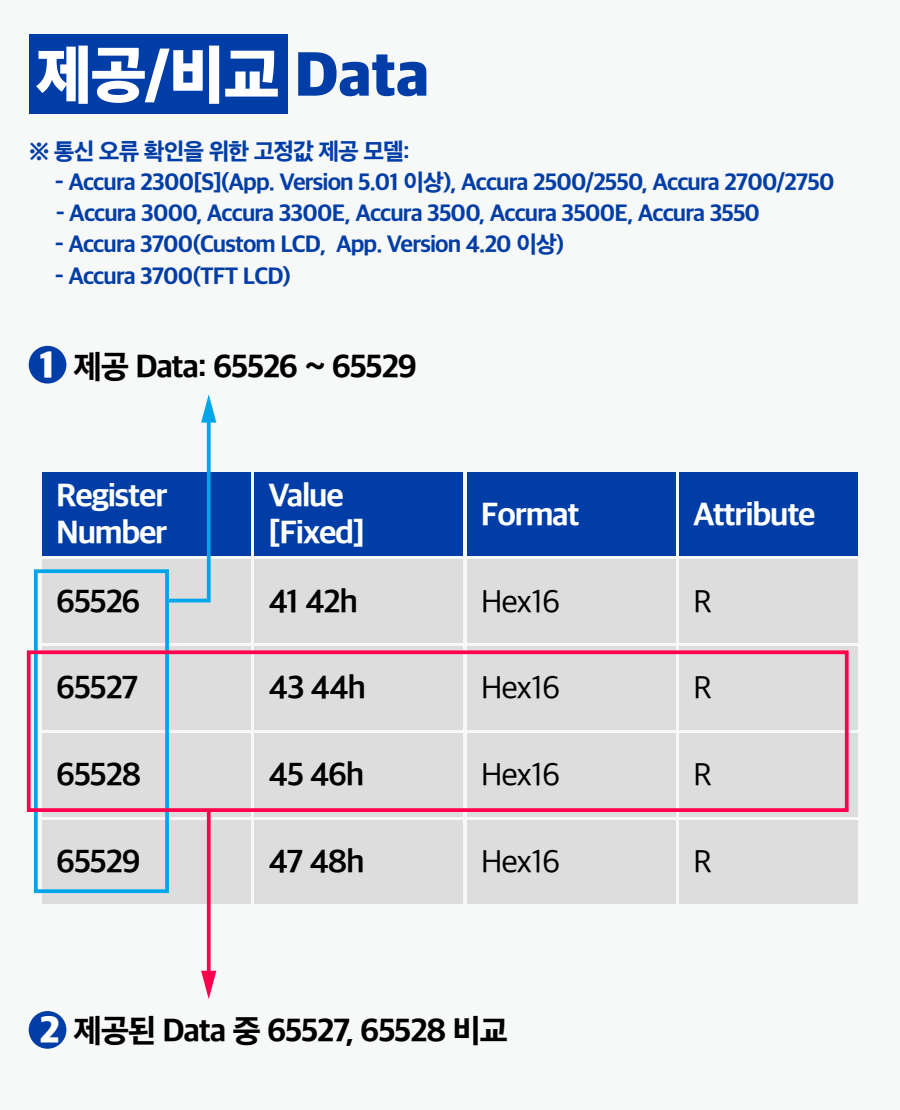
<style>
.page{position:relative;width:900px;height:1110px;background:#f7f8f8}
.page>*{position:absolute;margin:0;border:0;box-sizing:border-box;transform-origin:0 0}
.t1{font:60.75px "SD Gothic Neoa i Hv";letter-spacing:-.02em;color:#fff}
.t2{font:35.33px "SD Gothic Neoa i Hv";color:#fff}
.t3{font:30.9px/37.1px "SD Gothic Neoa h Ex Bd";letter-spacing:-.04em;color:#fff}
.t4{font:30.9px "SD Gothic Neoa g Bd";letter-spacing:-.04em;color:#000}
.t5{font:30.9px "SD Gothic Neoa h Ex Bd";letter-spacing:-.04em;color:#000}
.t6{font:30.9px "SD Gothic Neoa d Rg";letter-spacing:-.04em;color:#000}
.t7{font:22.5px "SD Gothic Neoa h Ex Bd";letter-spacing:-.04em;color:#003da6}
.s1{color:#003da6}
</style>
<div class="page">
<div style="left:29px;top:34px;width:258px;height:79px;background:#003da6"></div>
<div style="left:42px;top:473px;width:209px;height:83px;background:#003da6"></div>
<div style="left:255px;top:473px;width:208px;height:83px;background:#003da6"></div>
<div style="left:467px;top:473px;width:208px;height:83px;background:#003da6"></div>
<div style="left:679px;top:473px;width:179px;height:83px;background:#003da6"></div>
<div style="left:42px;top:560px;width:209px;height:83px;background:#ddd"></div>
<div style="left:255px;top:560px;width:208px;height:83px;background:#ddd"></div>
<div style="left:467px;top:560px;width:208px;height:83px;background:#ddd"></div>
<div style="left:679px;top:560px;width:179px;height:83px;background:#ddd"></div>
<div style="left:42px;top:647px;width:209px;height:83px;background:#ddd"></div>
<div style="left:255px;top:647px;width:208px;height:83px;background:#ddd"></div>
<div style="left:467px;top:647px;width:208px;height:83px;background:#ddd"></div>
<div style="left:679px;top:647px;width:179px;height:83px;background:#ddd"></div>
<div style="left:42px;top:733px;width:209px;height:84px;background:#ddd"></div>
<div style="left:255px;top:733px;width:208px;height:84px;background:#ddd"></div>
<div style="left:467px;top:733px;width:208px;height:84px;background:#ddd"></div>
<div style="left:679px;top:733px;width:179px;height:84px;background:#ddd"></div>
<div style="left:42px;top:820px;width:209px;height:84px;background:#ddd"></div>
<div style="left:255px;top:820px;width:208px;height:84px;background:#ddd"></div>
<div style="left:467px;top:820px;width:208px;height:84px;background:#ddd"></div>
<div style="left:679px;top:820px;width:179px;height:84px;background:#ddd"></div>
<div style="left:29px;top:346px;width:37px;height:38px;background:#003da6;border-radius:50%"></div>
<div style="left:29px;top:1011px;width:37px;height:38px;background:#003da6;border-radius:50%"></div>
<div style="left:34px;top:569px;width:135px;height:324px;border:4px solid #00a6ea"></div>
<svg style="left:163px;top:394px;width:53px;height:210px"></svg>
<svg style="left:207px;top:812px;width:4px;height:159px"></svg>
<svg style="left:201px;top:971px;width:15px;height:28px"></svg>
<div style="left:27px;top:650px;width:822px;height:162px;border:4px solid #ff004d"></div>
<h1 class="t1" style="left:36px;top:45px;width:395px">제공/비교 <span class="s1">Data</span></h1>
<p class="t7" style="left:29px;top:140px;width:382px">※ 통신 오류 확인을 위한 고정값 제공 모델:</p>
<p class="t7" style="left:55px;top:171px;width:781px">- Accura 2300[S](App. Version 5.01 이상), Accura 2500/2550, Accura 2700/2750</p>
<p class="t7" style="left:56px;top:202px;width:706px">- Accura 3000, Accura 3300E, Accura 3500, Accura 3500E, Accura 3550</p>
<p class="t7" style="left:55px;top:233px;width:511px">- Accura 3700(Custom LCD, App. Version 4.20 이상)</p>
<p class="t7" style="left:55px;top:265px;width:238px">- Accura 3700(TFT LCD)</p>
<h2 class="t2" style="left:40px;top:347px;width:17px">1</h2>
<h3 class="t5" style="left:74px;top:351px;width:345px">제공 Data: 65526 ~ 65529</h3>
<h3 class="t3" style="left:56px;top:478px;width:113px">Register<br>Number</h3>
<h3 class="t3" style="left:269px;top:478px;width:98px">Value [Fixed]</h3>
<h3 class="t3" style="left:481px;top:496px;width:100px">Format</h3>
<h3 class="t3" style="left:693px;top:496px;width:124px">Attribute</h3>
<h3 class="t4" style="left:56px;top:586px;width:86px">65526</h3>
<h3 class="t4" style="left:269px;top:586px;width:91px">41 42h</h3>
<h3 class="t6" style="left:481px;top:586px;width:81px">Hex16</h3>
<h3 class="t6" style="left:693px;top:586px;width:21px">R</h3>
<h3 class="t4" style="left:56px;top:673px;width:84px">65527</h3>
<h3 class="t4" style="left:269px;top:673px;width:99px">43 44h</h3>
<h3 class="t6" style="left:481px;top:673px;width:81px">Hex16</h3>
<h3 class="t6" style="left:693px;top:673px;width:21px">R</h3>
<h3 class="t4" style="left:56px;top:760px;width:86px">65528</h3>
<h3 class="t4" style="left:269px;top:760px;width:97px">45 46h</h3>
<h3 class="t6" style="left:481px;top:760px;width:81px">Hex16</h3>
<h3 class="t6" style="left:693px;top:760px;width:21px">R</h3>
<h3 class="t4" style="left:56px;top:847px;width:86px">65529</h3>
<h3 class="t4" style="left:269px;top:847px;width:97px">47 48h</h3>
<h3 class="t6" style="left:481px;top:847px;width:81px">Hex16</h3>
<h3 class="t6" style="left:693px;top:847px;width:21px">R</h3>
<h2 class="t2" style="left:40px;top:1013px;width:22px">2</h2>
<h3 class="t5" style="left:74px;top:1016px;width:436px">제공된 Data 중 65527, 65528 비교</h3>
</div>
